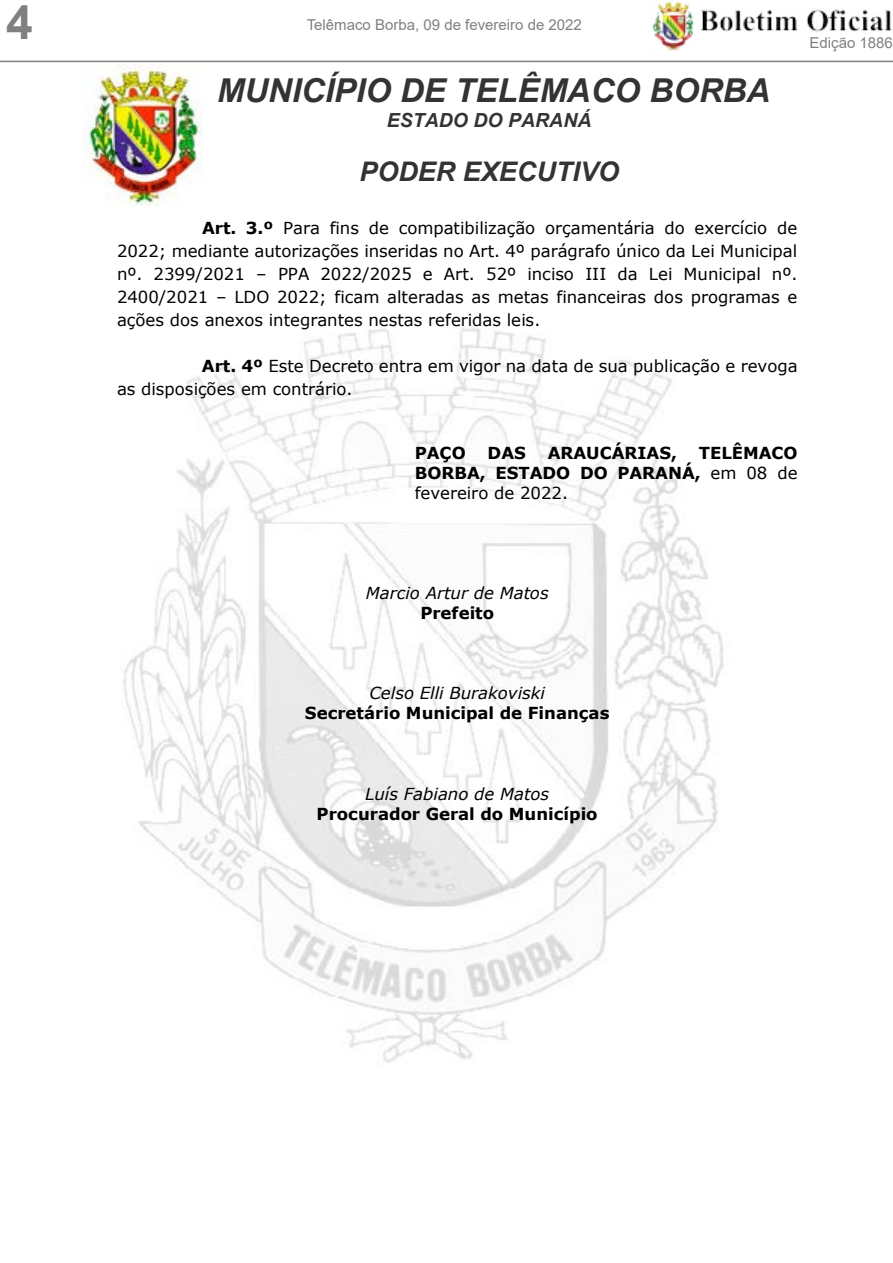
<style>
.page{position:relative;width:893px;height:1263px;background:#fff}
.page>*{position:absolute;margin:0;border:0;box-sizing:border-box;transform-origin:0 0}
.t1{font:700 48px "Arial";color:#808080}
.t2{font:italic 700 33px "Arial";color:#333}
.t3{font:italic 700 27px "Arial";color:#333}
.t4{font:italic 700 19.5px "Arial";color:#333}
.t5{font:16.5px/23.1px "Verdana";color:#000;text-align:justify}
.t6{font:700 16.5px/20px "Verdana";color:#000;text-align:justify}
.t7{font:italic 16.5px "Verdana";color:#000}
.t8{font:15px "Arial";color:#808080}
.s1{font-weight:700}
.s2{font-weight:400}
</style>
<div class="page">
<img style="left:700px;top:9px;width:192px;height:23px">
<img style="left:652px;top:1px;width:42px;height:50px">
<hr style="left:0;top:61px;width:893px;height:1px;background:#808080">
<img style="left:82px;top:65px;width:120px;height:140px">
<img style="left:123px;top:328px;width:601px;height:735px">
<h1 class="t1" style="left:6px;top:-11px;width:28px">4</h1>
<p class="t8" style="left:307px;top:15px;width:277px">Telêmaco Borba, 09 de fevereiro de 2022</p>
<h2 class="t2" style="left:217px;top:69px;width:555px">MUNICÍPIO DE TELÊMACO BORBA</h2>
<p class="t4" style="left:387px;top:108px;width:206px">ESTADO DO PARANÁ</p>
<h3 class="t3" style="left:359px;top:154px;width:261px">PODER EXECUTIVO</h3>
<p class="t5" style="left:117px;top:216px;width:682px;text-indent:85px"><span class="s1">Art. 3.º</span> Para fins de compatibilização orçamentária do exercício de 2022; mediante autorizações inseridas no Art. 4º parágrafo único da Lei Municipal nº. 2399/2021 – PPA 2022/2025 e Art. 52º inciso III da Lei Municipal nº.<br>2400/2021 – LDO 2022; ficam alteradas as metas financeiras dos programas e ações dos anexos integrantes nestas referidas leis.</p>
<p class="t5" style="left:117px;top:355px;width:682px;text-indent:85px"><span class="s1">Art. 4º</span> Este Decreto entra em vigor na data de sua publicação e revoga as disposições em contrário.</p>
<p class="t8" style="left:810px;top:33px;width:85px">Edição 1886</p>
<p class="t6" style="left:415px;top:442px;width:384px;text-indent:284px">TELÊMACO BORBA, ESTADO DO PARANÁ, <span class="s2">em 08 de fevereiro de 2022.</span></p>
<p class="t6" style="left:415px;top:442px;width:52px">PAÇO</p>
<p class="t6" style="left:488px;top:442px;width:40px">DAS</p>
<p class="t6" style="left:548px;top:442px;width:131px">ARAUCÁRIAS,</p>
<p class="t7" style="left:366px;top:582px;width:184px">Marcio Artur de Matos</p>
<p class="t6" style="left:420px;top:603px;width:75px">Prefeito</p>
<p class="t7" style="left:369px;top:682px;width:177px">Celso Elli Burakoviski</p>
<p class="t6" style="left:305px;top:703px;width:306px">Secretário Municipal de Finanças</p>
<p class="t7" style="left:365px;top:782px;width:185px">Luís Fabiano de Matos</p>
<p class="t6" style="left:317px;top:803px;width:282px">Procurador Geral do Município</p>
</div>
